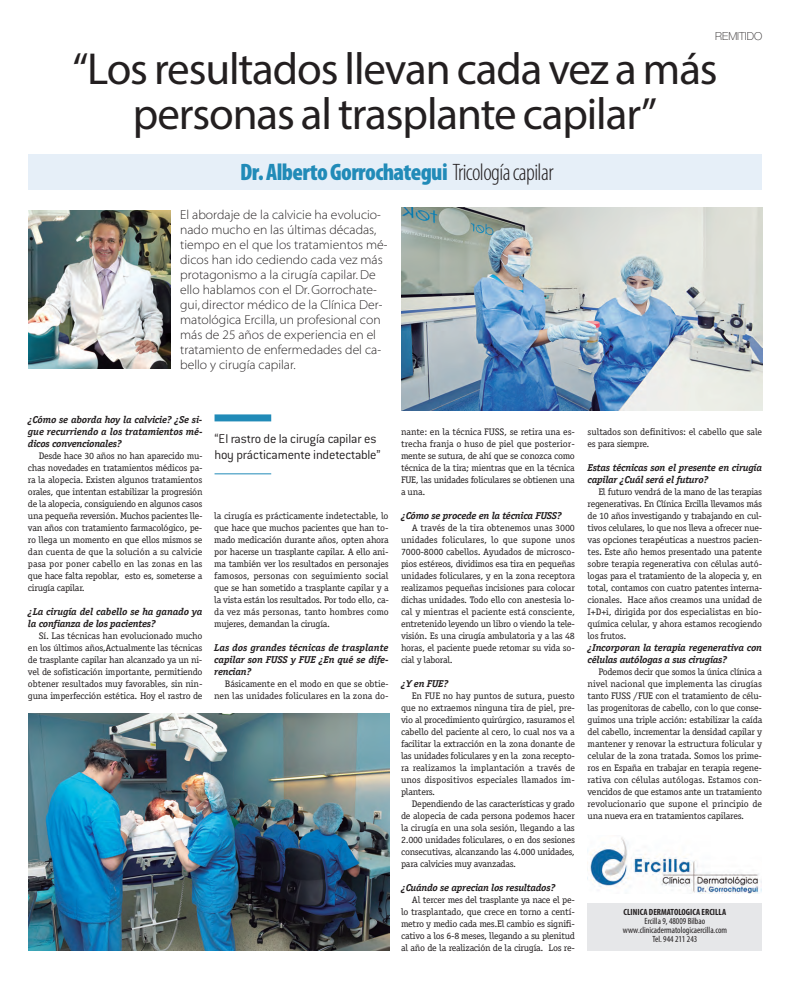
<style>
.page{position:relative;width:791px;height:981px;background:#fff}
.page>*{position:absolute;margin:0;border:0;box-sizing:border-box;transform-origin:0 0}
.t1{font:45px/45px "Myriad Pro";letter-spacing:-.025em;color:#231f20;text-align:center}
.t2{font:900 condensed 23.9px "Myriad Pro";letter-spacing:-.025em;color:#218bb8}
.t3{font:300 14px/15.8px "Conduit ITC";letter-spacing:-.015em;color:#231f20}
.t4{font:13px/15px "Myriad MM 215 wt 700 wd";color:#231f20;scale:.95 1}
.t5{font:100 11px "Helvetica Neue";color:#231f20}
.t6{font:italic 700 10px/12px "Officina Serif";letter-spacing:-.025em;color:#231f20;scale:1.05 1}
.t7{font:9.5px/12px "Officina Serif";letter-spacing:-.025em;color:#231f20;text-align:justify;scale:1.05 1}
.t8{font:condensed 9px/9px "Myriad Pro";color:#231f20;text-align:center}
.t9{font:700 condensed 9px "Myriad Pro";color:#231f20}
.s1{font-weight:300;color:#231f20}
</style>
<div class="page">
<div style="left:29px;top:154px;width:733px;height:36px;background:#e6eff8"></div>
<div style="left:588px;top:903px;width:174px;height:48px;background:#e6e7e9"></div>
<img style="left:28px;top:713px;width:361px;height:238px">
<img style="left:401px;top:208px;width:361px;height:203px">
<img style="left:590px;top:837px;width:172px;height:56px">
<div style="left:215px;top:414px;width:56px;height:7px;background:#218bb8"></div>
<hr style="left:215px;top:473px;width:56px;height:1px;background:#218bb8">
<img style="left:28px;top:210px;width:142px;height:159px">
<p class="t5" style="left:715px;top:32px;width:48px">REMITIDO</p>
<h1 class="t1" style="left:72px;top:50px;width:647px">“Los resultados llevan cada vez a más personas al trasplante capilar”</h1>
<h2 class="t2" style="left:240px;top:163px;width:315px">Dr. Alberto Gorrochategui <span class="s1">Tricología capilar</span></h2>
<p class="t4" style="left:180px;top:208px;width:220px">El abordaje de la calvicie ha evolucio&shy;nado mucho en las últimas décadas, tiempo en el que los tratamientos mé&shy;dicos han ido cediendo cada vez más protagonismo a la cirugía capilar. De ello hablamos con el Dr. Gorrochate&shy;gui, director médico de la Clínica Der&shy;matológica Ercilla, un profesional con más de 25 años de experiencia en el tratamiento de enfermedades del ca&shy;bello y cirugía capilar.</p>
<p class="t6" style="left:28px;top:414px;width:168px;text-align:justify">¿Cómo se aborda hoy la calvicie? ¿Se si&shy;gue recurriendo a los tratamientos mé&shy;dicos convencionales?</p>
<p class="t7" style="left:28px;top:449px;width:168px;text-indent:11px">Desde hace 30 años no han aparecido mu&shy;chas novedades en tratamientos médicos pa&shy;ra la alopecia. Existen algunos tratamientos orales, que intentan estabilizar la progresión de la alopecia, consiguiendo en algunos casos una pequeña reversión. Muchos pacientes lle&shy;van años con tratamiento farmacológico, pe&shy;ro llega un momento en que ellos mismos se dan cuenta de que la solución a su calvicie pasa por poner cabello en las zonas en las que hace falta repoblar, esto es, someterse a cirugía capilar.</p>
<p class="t6" style="left:28px;top:606px;width:168px">¿La cirugía del cabello se ha ganado ya la confianza de los pacientes?</p>
<p class="t7" style="left:28px;top:629px;width:168px;text-indent:11px">Sí. Las técnicas han evolucionado mucho en los últimos años,Actualmente las técnicas de trasplante capilar han alcanzado ya un ni&shy;vel de sofisticación importante, permitiendo obtener resultados muy favorables, sin nin&shy;guna imperfección estética. Hoy el rastro de</p>
<h3 class="t3" style="left:215px;top:432px;width:167px">“El rastro de la cirugía capilar es hoy prácticamente indetectable”</h3>
<p class="t7" style="left:214px;top:509px;width:168px">la cirugía es prácticamente indetectable, lo que hace que muchos pacientes que han to&shy;mado medicación durante años, opten ahora por hacerse un trasplante capilar. A ello ani&shy;ma también ver los resultados en personajes famosos, personas con seguimiento social que se han sometido a trasplante capilar y a la vista están los resultados. Por todo ello, ca&shy;da vez más personas, tanto hombres como mujeres, demandan la cirugía.</p>
<p class="t6" style="left:214px;top:642px;width:168px;text-align:justify">Las dos grandes técnicas de trasplante capilar son FUSS y FUE ¿En qué se dife&shy;rencian?</p>
<p class="t7" style="left:214px;top:677px;width:168px;text-align:right">Básicamente en el modo en que se obtie&shy;nen las unidades foliculares en la zona do-</p>
<p class="t7" style="left:401px;top:425px;width:167px">nante: en la técnica FUSS, se retira una es&shy;trecha franja o huso de piel que posterior&shy;mente se sutura, de ahí que se conozca como técnica de la tira; mientras que en la técnica FUE, las unidades foliculares se obtienen una a una.</p>
<p class="t6" style="left:401px;top:510px;width:155px">¿Cómo se procede en la técnica FUSS?</p>
<p class="t7" style="left:401px;top:521px;width:167px;text-indent:11px">A través de la tira obtenemos unas 3000 unidades foliculares, lo que supone unos 7000-8000 cabellos. Ayudados de microsco&shy;pios estéreos, dividimos esa tira en pequeñas unidades foliculares, y en la zona receptora realizamos pequeñas incisiones para colocar dichas unidades. Todo ello con anestesia lo&shy;cal y mientras el paciente está consciente, entretenido leyendo un libro o viendo la tele&shy;visión. Es una cirugía ambulatoria y a las 48 horas, el paciente puede retomar su vida so&shy;cial y laboral.</p>
<p class="t6" style="left:401px;top:678px;width:46px">¿Y en FUE?</p>
<p class="t7" style="left:401px;top:689px;width:167px;text-indent:11px">En FUE no hay puntos de sutura, puesto que no extraemos ninguna tira de piel, pre&shy;vio al procedimiento quirúrgico, rasuramos el cabello del paciente al cero, lo cual nos va a facilitar la extracción en la zona donante de las unidades foliculares y en la zona recepto&shy;ra realizamos la implantación a través de unos dispositivos especiales llamados im&shy;planters.</p>
<p class="t7" style="left:401px;top:797px;width:167px;text-indent:11px">Dependiendo de las características y grado de alopecia de cada persona podemos hacer la cirugía en una sola sesión, llegando a las 2.000 unidades foliculares, o en dos sesiones consecutivas, alcanzando las 4.000 unidades, para calvicies muy avanzadas.</p>
<p class="t6" style="left:401px;top:882px;width:148px">¿Cuándo se aprecian los resultados?</p>
<p class="t7" style="left:401px;top:893px;width:167px;text-indent:11px">Al tercer mes del trasplante ya nace el pe&shy;lo trasplantado, que crece en torno a centí&shy;metro y medio cada mes.El cambio es signifi&shy;cativo a los 6-8 meses, llegando a su plenitud al año de la realización de la cirugía. Los re-</p>
<p class="t7" style="left:588px;top:425px;width:168px">sultados son definitivos: el cabello que sale es para siempre.</p>
<p class="t6" style="left:588px;top:462px;width:168px">Estas técnicas son el presente en cirugía capilar ¿Cuál será el futuro?</p>
<p class="t7" style="left:588px;top:485px;width:168px;text-indent:11px">El futuro vendrá de la mano de las terapias regenerativas. En Clínica Ercilla llevamos más de 10 años investigando y trabajando en cul&shy;tivos celulares, lo que nos lleva a ofrecer nue&shy;vas opciones terapéuticas a nuestros pacien&shy;tes. Este año hemos presentado una patente sobre terapia regenerativa con células autó&shy;logas para el tratamiento de la alopecia y, en total, contamos con cuatro patentes interna&shy;cionales. Hace años creamos una unidad de I+D+i, dirigida por dos especialistas en bio&shy;química celular, y ahora estamos recogiendo los frutos.</p>
<p class="t6" style="left:588px;top:642px;width:168px">¿Incorporan la terapia regenerativa con células autólogas a sus cirugías?</p>
<p class="t7" style="left:588px;top:665px;width:168px;text-indent:11px">Podemos decir que somos la única clínica a nivel nacional que implementa las cirugías tanto FUSS /FUE con el tratamiento de célu&shy;las progenitoras de cabello, con lo que conse&shy;guimos una triple acción: estabilizar la caída del cabello, incrementar la densidad capilar y mantener y renovar la estructura folicular y celular de la zona tratada. Somos los prime&shy;ros en España en trabajar en terapia regene&shy;rativa con células autólogas. Estamos con&shy;vencidos de que estamos ante un tratamiento revolucionario que supone el principio de una nueva era en tratamientos capilares.</p>
<p class="t9" style="left:624px;top:909px;width:104px">CLINICA DERMATOLOGICA ERCILLA</p>
<p class="t8" style="left:623px;top:918px;width:106px">Ercilla 9, 48009 Bilbao www.clinicadermatologicaercilla.com<br>Tel. 944 211 243</p>
</div>
